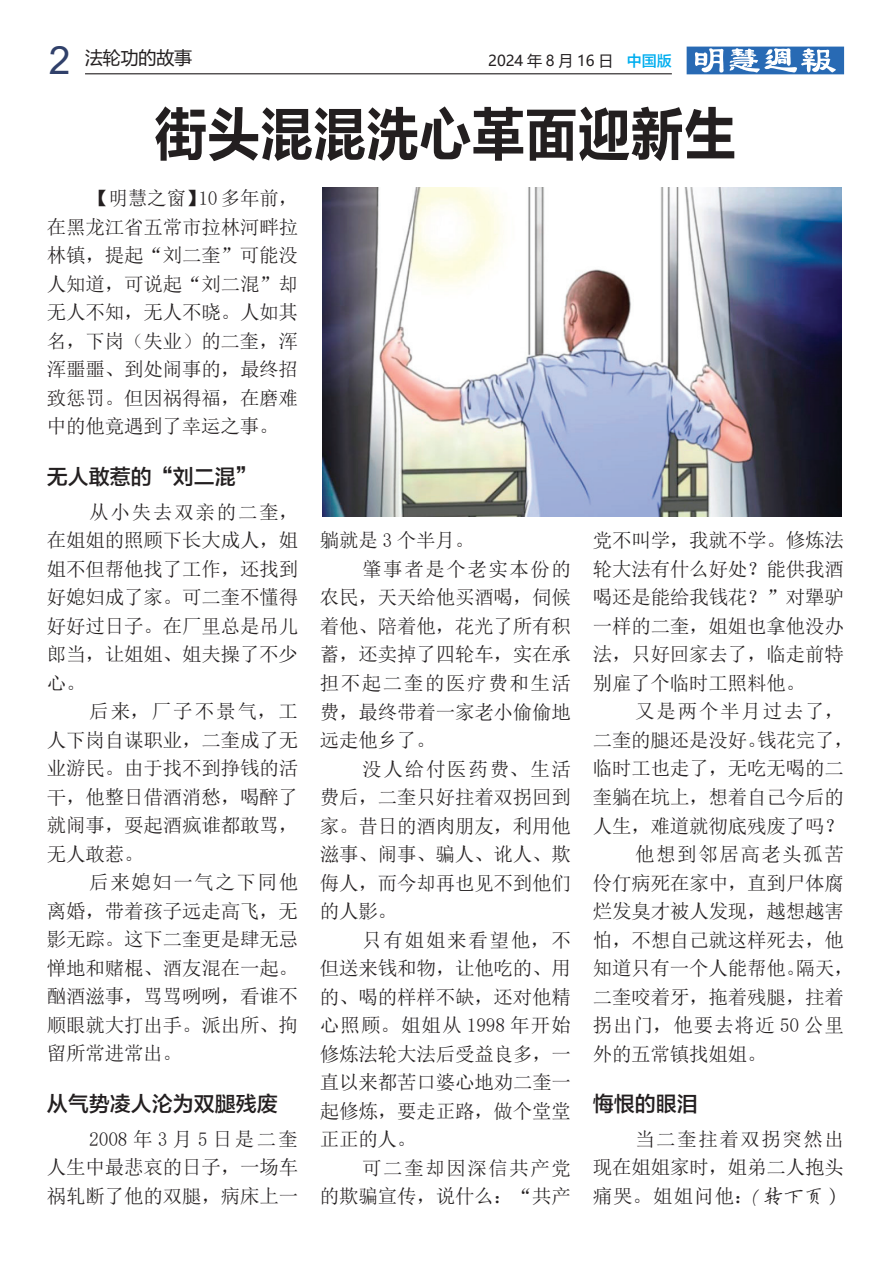
<style>
.page{position:relative;width:893px;height:1263px;background:#fff}
.page>*{position:absolute;margin:0;border:0;box-sizing:border-box;transform-origin:0 0}
.t1{font:59.4px "FZLTCHK GBK1 0";letter-spacing:-.02em;color:#231f20;scale:.91 1}
.t2{font:21px "FZLTZHK GBK1 0";color:#231f20}
.t3{font:19.5px/28.5px "N Sim Sun";letter-spacing:-.01em;color:#231f20;text-align:justify}
.t4{font:19.5px "N Sim Sun";letter-spacing:.08em;color:#231f20}
.t5{font:19.5px "N Sim Sun";letter-spacing:.09em;color:#231f20}
.t6{font:19.5px "N Sim Sun";letter-spacing:.06em;color:#231f20}
.t7{font:19.5px "N Sim Sun";letter-spacing:.05em;color:#231f20}
.t8{font:18px "Microsoft Ya Hei";letter-spacing:-.01em;color:#231f20}
.t9{font:15px "Microsoft Ya Hei";color:#231f20}
.s1{font-family:"Arial";font-size:39px;color:#30406a}
.s2{font-family:"FZLTZHK GBK1 0";color:#00aeef}
.s3{font-family:"FZYBKSJW GB1 0"}
</style>
<div class="page">
<hr style="left:85px;top:73px;width:587px;height:1px;background:#231f20">
<svg style="left:687px;top:47px;width:157px;height:27px"></svg>
<img style="left:322px;top:187px;width:520px;height:330px">
<p class="t8" style="left:49px;top:46px;width:145px"><span class="s1">2</span> 法轮功的故事</p>
<p class="t9" style="left:488px;top:50px;width:185px">2024 年 8 月 16 日 <span class="s2">中国版</span></p>
<h1 class="t1" style="left:154px;top:102px;width:642px">街头混混洗心革面迎新生</h1>
<p class="t3" style="left:47px;top:184px;width:253px;text-indent:43px">【明慧之窗】10 多年前，在黑龙江省五常市拉林河畔拉林镇，提起“刘二奎”可能没人知道，可说起“刘二混”却无人不知，无人不晓。人如其名，下岗（失业）的二奎，浑浑噩噩、到处闹事的，最终招致惩罚。但因祸得福，在磨难中的他竟遇到了幸运之事。</p>
<p class="t2" style="left:47px;top:465px;width:212px">无人敢惹的“刘二混”</p>
<p class="t3" style="left:47px;top:497px;width:253px;text-indent:43px">从小失去双亲的二奎，在姐姐的照顾下长大成人，姐姐不但帮他找了工作，还找到好媳妇成了家。可二奎不懂得好好过日子。在厂里总是吊儿郎当，让姐姐、姐夫操了不少心。</p>
<p class="t3" style="left:47px;top:697px;width:253px;text-indent:43px">后来，厂子不景气，工人下岗自谋职业，二奎成了无业游民。由于找不到挣钱的活干，他整日借酒消愁，喝醉了就闹事，耍起酒疯谁都敢骂，无人敢惹。</p>
<p class="t3" style="left:47px;top:868px;width:253px;text-indent:43px">后来媳妇一气之下同他离婚，带着孩子远走高飞，无影无踪。这下二奎更是肆无忌惮地和赌棍、酒友混在一起。酗酒滋事，骂骂咧咧，看谁不顺眼就大打出手。派出所、拘留所常进常出。</p>
<p class="t2" style="left:47px;top:1092px;width:233px">从气势凌人沦为双腿残废</p>
<p class="t3" style="left:47px;top:1124px;width:253px;text-indent:43px">2008 年 3 月 5 日是二奎人生中最悲哀的日子，一场车祸轧断了他的双腿，病床上一</p>
<p class="t3" style="left:320px;top:526px;width:156px">躺就是 3 个半月。</p>
<p class="t4" style="left:362px;top:559px;width:210px">肇事者是个老实本份的</p>
<p class="t3" style="left:320px;top:583px;width:253px">农民，天天给他买酒喝，伺候</p>
<p class="t3" style="left:320px;top:612px;width:253px">着他、陪着他，花光了所有积</p>
<p class="t3" style="left:320px;top:640px;width:253px">蓄，还卖掉了四轮车，实在承</p>
<p class="t4" style="left:320px;top:673px;width:253px">担不起二奎的医疗费和生活</p>
<p class="t3" style="left:320px;top:697px;width:253px">费，最终带着一家老小偷偷地</p>
<p class="t3" style="left:320px;top:726px;width:118px">远走他乡了。</p>
<p class="t5" style="left:362px;top:759px;width:210px">没人给付医药费、生活</p>
<p class="t3" style="left:320px;top:783px;width:253px">费后，二奎只好拄着双拐回到</p>
<p class="t3" style="left:320px;top:811px;width:253px">家。昔日的酒肉朋友，利用他</p>
<p class="t3" style="left:320px;top:840px;width:253px">滋事、闹事、骗人、讹人、欺</p>
<p class="t3" style="left:320px;top:868px;width:253px">侮人，而今却再也见不到他们</p>
<p class="t3" style="left:320px;top:897px;width:79px">的人影。</p>
<p class="t5" style="left:362px;top:930px;width:210px">只有姐姐来看望他，不</p>
<p class="t3" style="left:320px;top:954px;width:253px">但送来钱和物，让他吃的、用</p>
<p class="t3" style="left:320px;top:982px;width:253px">的、喝的样样不缺，还对他精</p>
<p class="t6" style="left:320px;top:1015px;width:253px">心照顾。姐姐从 1998 年开始</p>
<p class="t3" style="left:320px;top:1039px;width:253px">修炼法轮大法后受益良多，一</p>
<p class="t3" style="left:320px;top:1068px;width:253px">直以来都苦口婆心地劝二奎一</p>
<p class="t3" style="left:320px;top:1096px;width:253px">起修炼，要走正路，做个堂堂</p>
<p class="t3" style="left:320px;top:1125px;width:98px">正正的人。</p>
<p class="t4" style="left:362px;top:1158px;width:210px">可二奎却因深信共产党</p>
<p class="t3" style="left:320px;top:1182px;width:253px">的欺骗宣传，说什么：“共产</p>
<p class="t3" style="left:593px;top:526px;width:253px">党不叫学，我就不学。修炼法轮大法有什么好处？能供我酒喝还是能给我钱花？”对犟驴一样的二奎，姐姐也拿他没办法，只好回家去了，临走前特别雇了个临时工照料他。</p>
<p class="t5" style="left:635px;top:702px;width:210px">又是两个半月过去了，</p>
<p class="t3" style="left:593px;top:726px;width:263px">二奎的腿还是没好。钱花完了，</p>
<p class="t3" style="left:593px;top:754px;width:253px">临时工也走了，无吃无喝的二</p>
<p class="t3" style="left:593px;top:783px;width:253px">奎躺在坑上，想着自己今后的</p>
<p class="t3" style="left:593px;top:811px;width:253px">人生，难道就彻底残废了吗？</p>
<p class="t4" style="left:635px;top:844px;width:210px">他想到邻居高老头孤苦</p>
<p class="t3" style="left:593px;top:868px;width:253px">伶仃病死在家中，直到尸体腐</p>
<p class="t3" style="left:593px;top:897px;width:253px">烂发臭才被人发现，越想越害</p>
<p class="t3" style="left:593px;top:925px;width:253px">怕，不想自己就这样死去，他</p>
<p class="t3" style="left:593px;top:954px;width:263px">知道只有一个人能帮他。隔天，</p>
<p class="t3" style="left:593px;top:982px;width:253px">二奎咬着牙，拖着残腿，拄着</p>
<p class="t7" style="left:593px;top:1015px;width:253px">拐出门，他要去将近 50 公里</p>
<p class="t3" style="left:593px;top:1039px;width:175px">外的五常镇找姐姐。</p>
<p class="t2" style="left:593px;top:1092px;width:106px">悔恨的眼泪</p>
<p class="t3" style="left:593px;top:1124px;width:253px;text-indent:43px">当二奎拄着双拐突然出现在姐姐家时，姐弟二人抱头痛哭。姐姐问他：<span class="s3">( 转下页）</span></p>
</div>
